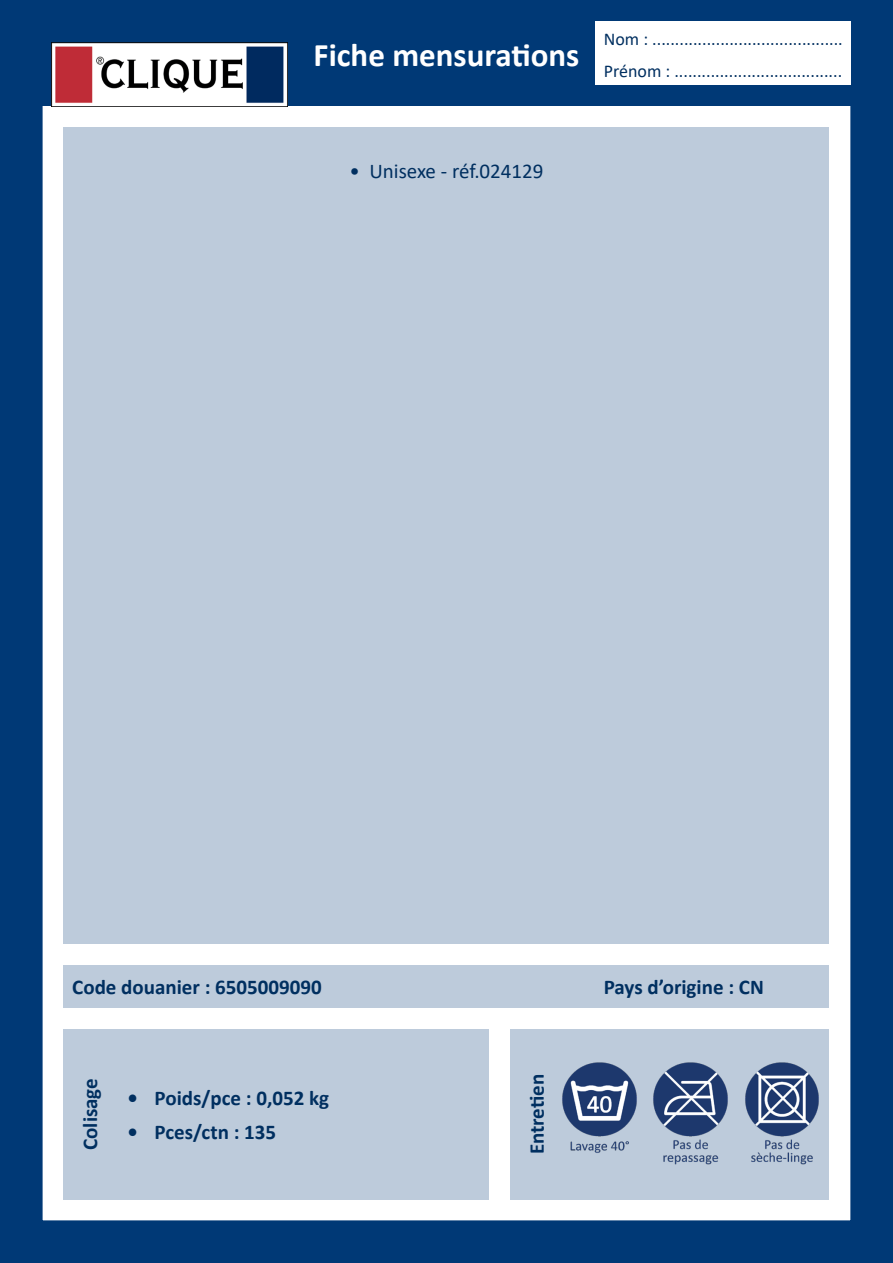
<style>
.page{position:relative;width:893px;height:1263px;background:#fff}
.page>*{position:absolute;margin:0;border:0;box-sizing:border-box;transform-origin:0 0}
.t1{font:700 33px "Calibri";color:#fff}
.t2{font:700 21px "Calibri";color:#002f60}
.t3{font:21px "Calibri";color:#002f60}
.t4{font:18px/32px "Calibri";color:#002f60}
</style>
<div class="page">
<div style="left:0;top:0;width:893px;height:1263px;border:43px solid #003976"></div>
<div style="left:34px;top:43px;width:829px;height:63px;background:#003976"></div>
<img style="left:51px;top:43px;width:237px;height:63px">
<div style="left:595px;top:21px;width:255px;height:64px;background:#fff"></div>
<div style="left:64px;top:965px;width:765px;height:43px;background:#bdcbdb"></div>
<div style="left:64px;top:1029px;width:425px;height:170px;background:#bdcbdb"></div>
<div style="left:510px;top:1029px;width:319px;height:170px;background:#bdcbdb"></div>
<div style="left:64px;top:128px;width:765px;height:816px;background:#bdcbdb"></div>
<img style="left:653px;top:1062px;width:75px;height:103px">
<img style="left:562px;top:1062px;width:75px;height:91px">
<img style="left:745px;top:1062px;width:74px;height:103px">
<h1 class="t1" style="left:314px;top:31px;width:267px">Fiche mensurations</h1>
<p class="t4" style="left:604px;top:23px;width:240px">Nom : ..........................................<br>Prénom : .....................................</p>
<p class="t3" style="left:349px;top:156px;width:196px">• Unisexe - réf.024129</p>
<p class="t2" style="left:72px;top:973px;width:251px">Code douanier : 6505009090</p>
<p class="t2" style="left:75px;top:1150px;width:73px;rotate:-90deg">Colisage</p>
<p class="t2" style="left:522px;top:1154px;width:82px;rotate:-90deg">Entretien</p>
<p class="t2" style="left:128px;top:1083px;width:203px">• Poids/pce : 0,052 kg</p>
<p class="t2" style="left:128px;top:1117px;width:150px">• Pces/ctn : 135</p>
<p class="t2" style="left:604px;top:973px;width:162px">Pays d’origine : CN</p>
</div>
